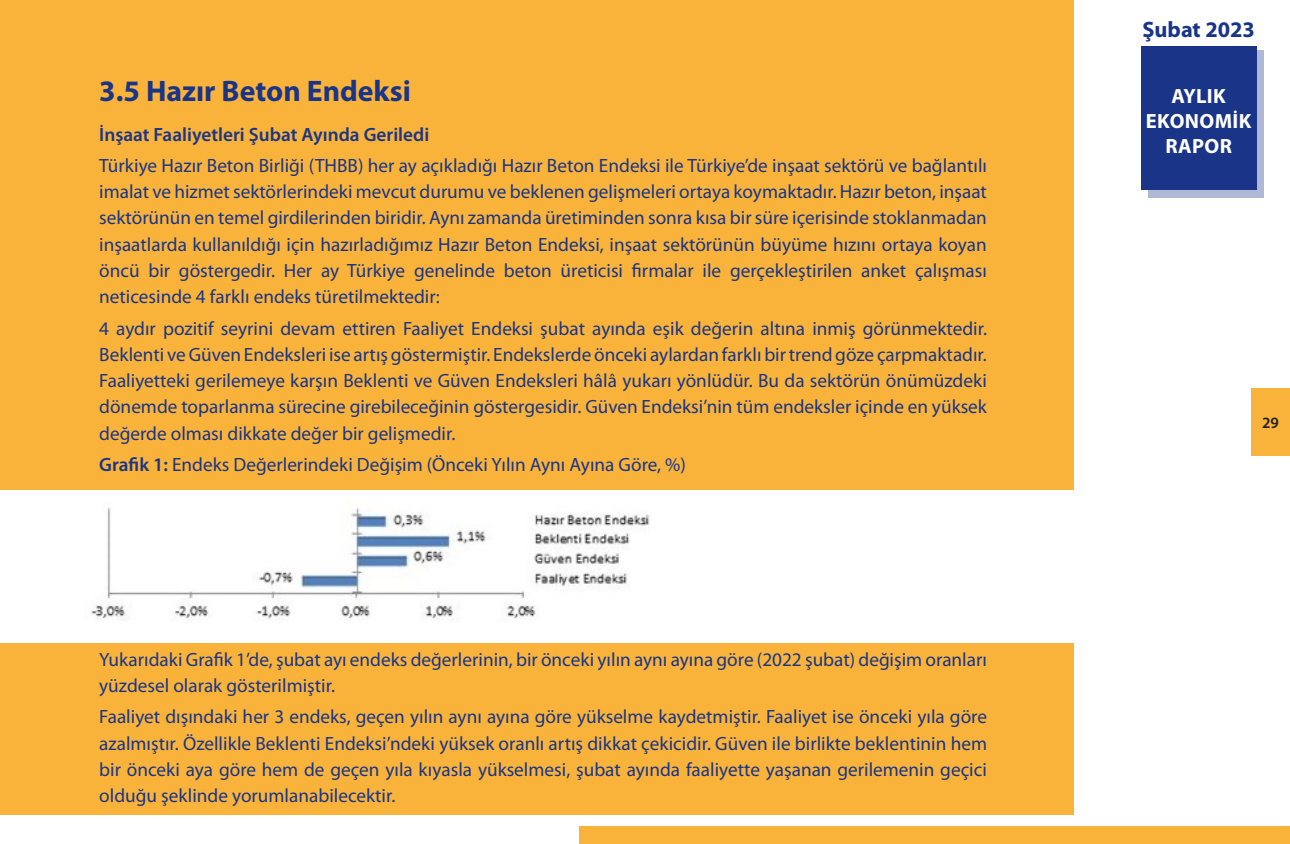
<style>
.page{position:relative;width:1290px;height:844px;background:#fff}
.page>*{position:absolute;margin:0;border:0;box-sizing:border-box;transform-origin:0 0}
.Heading_1{font:700 29.75px "Myriad Pro";color:#1a3588}
.t1{font:700 22.4px "Myriad Pro";color:#1a3588}
.t2{font:700 20.65px/24.7px "Myriad Pro";letter-spacing:.02em;color:#fff;text-align:center}
.t3{font:19.25px/26.2px "Myriad Pro";color:#1a3588;text-align:justify}
.t4{font:600 19.25px "Myriad Pro";color:#1a3588}
.t5{font:600 15.75px "Myriad Pro";color:#231f20}
.s1{font-weight:600}
</style>
<div class="page">
<div style="left:579px;top:825px;width:711px;height:18px;background:#f9b33a"></div>
<div style="left:1251px;top:388px;width:39px;height:67px;background:#f9b33a"></div>
<div style="left:1141px;top:46px;width:115px;height:143px;background:#1a3588"></div>
<div style="left:1148px;top:51px;width:116px;height:147px;background:#1a3588"></div>
<div style="left:0;top:0;width:1073px;height:489px;background:#f9b33a"></div>
<div style="left:0;top:643px;width:1073px;height:172px;background:#f9b33a"></div>
<img style="left:91px;top:507px;width:559px;height:113px">
<p class="Heading_1" style="left:99px;top:72px;width:313px">3.5 Hazır Beton Endeksi</p>
<p class="t4" style="left:99px;top:122px;width:332px">İnşaat Faaliyetleri Şubat Ayında Geriledi</p>
<p class="t3" style="left:99px;top:152px;width:889px">Türkiye Hazır Beton Birliği (THBB) her ay açıkladığı Hazır Beton Endeksi ile Türkiye’de inşaat sektörü ve bağlantılı imalat ve hizmet sektörlerindeki mevcut durumu ve beklenen gelişmeleri ortaya koymaktadır. Hazır beton, inşaat sektörünün en temel girdilerinden biridir. Aynı zamanda üretiminden sonra kısa bir süre içerisinde stoklanmadan inşaatlarda kullanıldığı için hazırladığımız Hazır Beton Endeksi, inşaat sektörünün büyüme hızını ortaya koyan öncü bir göstergedir. Her ay Türkiye genelinde beton üreticisi firmalar ile gerçekleştirilen anket çalışması neticesinde 4 farklı endeks türetilmektedir:</p>
<p class="t3" style="left:99px;top:314px;width:889px">4 aydır pozitif seyrini devam ettiren Faaliyet Endeksi şubat ayında eşik değerin altına inmiş görünmektedir.<br>Beklenti ve Güven Endeksleri ise artış göstermiştir. Endekslerde önceki aylardan farklı bir trend göze çarpmaktadır.<br>Faaliyetteki gerilemeye karşın Beklenti ve Güven Endeksleri hâlâ yukarı yönlüdür. Bu da sektörün önümüzdeki dönemde toparlanma sürecine girebileceğinin göstergesidir. Güven Endeksi’nin tüm endeksler içinde en yüksek değerde olması dikkate değer bir gelişmedir.</p>
<p class="t3" style="left:99px;top:451px;width:588px"><span class="s1">Grafik 1:</span> Endeks Değerlerindeki Değişim (Önceki Yılın Aynı Ayına Göre, %)</p>
<p class="t3" style="left:99px;top:645px;width:889px">Yukarıdaki Grafik 1’de, şubat ayı endeks değerlerinin, bir önceki yılın aynı ayına göre (2022 şubat) değişim oranları yüzdesel olarak gösterilmiştir.</p>
<p class="t3" style="left:99px;top:703px;width:889px">Faaliyet dışındaki her 3 endeks, geçen yılın aynı ayına göre yükselme kaydetmiştir. Faaliyet ise önceki yıla göre azalmıştır. Özellikle Beklenti Endeksi’ndeki yüksek oranlı artış dikkat çekicidir. Güven ile birlikte beklentinin hem bir önceki aya göre hem de geçen yıla kıyasla yükselmesi, şubat ayında faaliyette yaşanan gerilemenin geçici olduğu şeklinde yorumlanabilecektir.</p>
<p class="t1" style="left:1142px;top:15px;width:114px">Şubat 2023</p>
<p class="t2" style="left:1146px;top:83px;width:107px">AYLIK<br>EKONOMIK<br>RAPOR</p>
<p class="t5" style="left:1262px;top:412px;width:18px">29</p>
</div>
